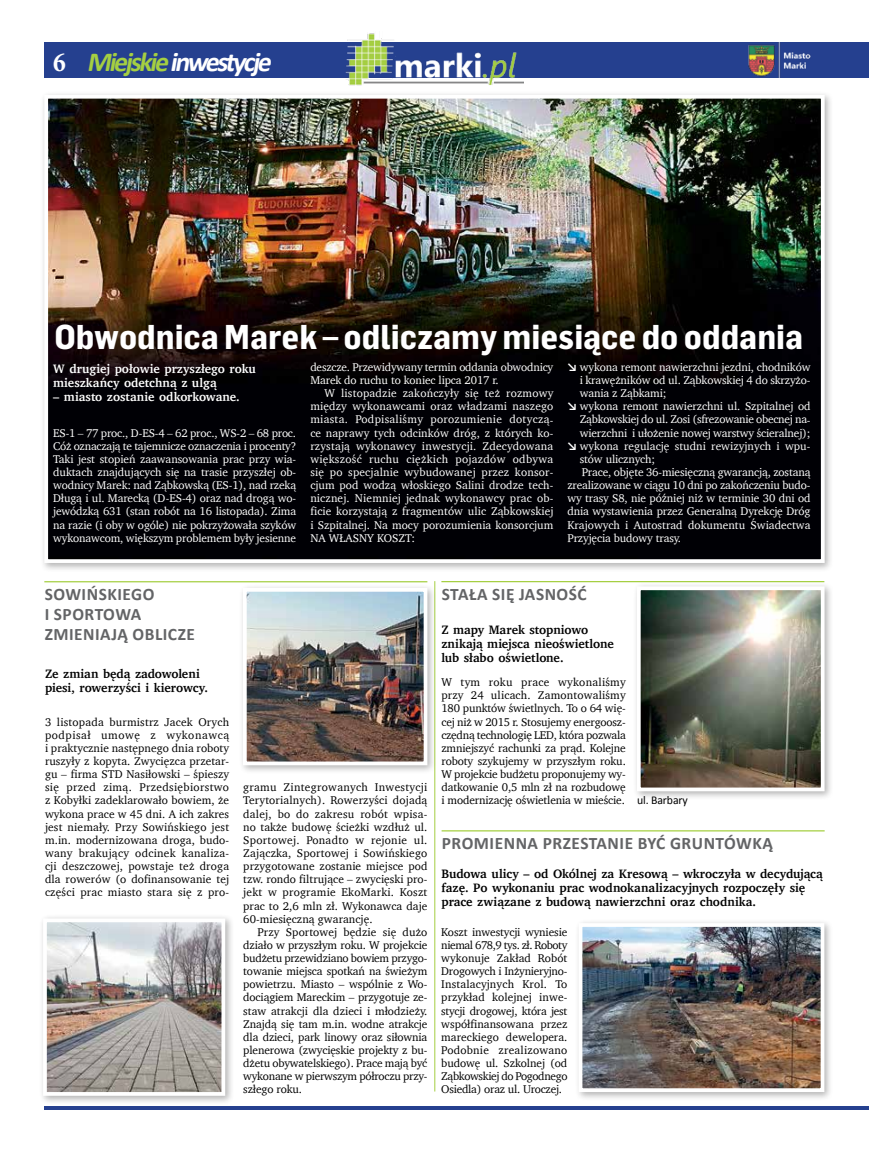
<style>
.page{position:relative;width:869px;height:1149px;background:#fff}
.page>*{position:absolute;margin:0;border:0;box-sizing:border-box;transform-origin:0 0}
.t1{font:700 33.75px "Flama Table Pl";color:#fff}
.t2{font:italic 700 27.5px "Calibri";color:#fff}
.t3{font:700 17.5px/20px "Calibri";letter-spacing:.03em;color:#636466}
.t4{font:700 12.5px/14.2px "Charter";color:#000}
.t5{font:700 12.5px/14.2px "Charter";color:#fff}
.t6{font:11.88px "Calibri";letter-spacing:-.01em;color:#000}
.t7{font:11.5px/13.1px "Charter";letter-spacing:-.01em;color:#000;text-align:justify}
.t8{font:11.5px/13.1px "Charter";letter-spacing:-.01em;color:#fff;text-align:justify}
.s1{font-family:"Minion Pro";font-style:normal;font-stretch:condensed}
.s2{color:#a5cf42}
.s3{font-family:"Calibri";font-weight:700;font-size:11.88px}
</style>
<div class="page">
<div style="left:44px;top:43px;width:824px;height:35px;background:#25408f"></div>
<hr style="left:44px;top:1106px;width:824px;height:3px;background:#25408f">
<img style="left:748px;top:43px;width:63px;height:35px">
<hr style="left:868px;top:43px;width:1px;height:35px;background:#25408f">
<img style="left:346px;top:33px;width:177px;height:53px">
<hr style="left:434px;top:581px;width:1px;height:510px;background:#a5cf42">
<hr style="left:44px;top:581px;width:383px;height:1px;background:#a5cf42">
<hr style="left:441px;top:581px;width:383px;height:1px;background:#a5cf42">
<hr style="left:441px;top:830px;width:383px;height:1px;background:#a5cf42">
<div style="left:574px;top:918px;width:259px;height:182px;background:#000;opacity:.3"></div>
<img style="left:583px;top:927px;width:236px;height:159px">
<div style="left:578px;top:922px;width:246px;height:169px;border:4px solid #fff"></div>
<div style="left:632px;top:582px;width:201px;height:218px;background:#000;opacity:.3"></div>
<img style="left:641px;top:591px;width:178px;height:195px">
<div style="left:636px;top:586px;width:188px;height:205px;border:4px solid #fff"></div>
<div style="left:40px;top:90px;width:793px;height:482px;background:#000;opacity:.3"></div>
<img style="left:49px;top:100px;width:770px;height:457px">
<div style="left:44px;top:95px;width:780px;height:467px;border:4px solid #fff"></div>
<div style="left:238px;top:583px;width:198px;height:191px;background:#000;opacity:.3"></div>
<img style="left:248px;top:592px;width:174px;height:168px">
<div style="left:243px;top:587px;width:184px;height:178px;border:4px solid #fff"></div>
<div style="left:39px;top:913px;width:195px;height:191px;background:#000;opacity:.3"></div>
<img style="left:48px;top:923px;width:172px;height:167px">
<div style="left:43px;top:918px;width:182px;height:177px;border:4px solid #fff"></div>
<h2 class="t2" style="left:53px;top:44px;width:224px"><span class="s1">6</span> <span class="s2">Miejskie</span>inwestycje</h2>
<h1 class="t1" style="left:54px;top:317px;width:749px">Obwodnica Marek – odliczamy miesiące do oddania</h1>
<p class="t5" style="left:53px;top:361px;width:204px">W drugiej połowie przyszłego roku mieszkańcy odetchną z ulgą</p>
<p class="t5" style="left:53px;top:390px;width:188px">– miasto zostanie odkorkowane.</p>
<p class="t8" style="left:53px;top:426px;width:244px">ES-1 – 77 proc., D-ES-4 – 62 proc., WS-2 – 68 proc.<br>Cóż oznaczają te tajemnicze oznaczenia i procenty?<br>Taki jest stopień zaawansowania prac przy wia&shy;duktach znajdujących się na trasie przyszłej ob&shy;wodnicy Marek: nad Ząbkowską (ES-1), nad rzeką Długą i ul. Marecką (D-ES-4) oraz nad drogą wo&shy;jewódzką 631 (stan robót na 16 listopada). Zima na razie (i oby w ogóle) nie pokrzyżowała szyków wykonawcom, większym problemem były jesienne</p>
<p class="t8" style="left:310px;top:360px;width:244px">deszcze. Przewidywany termin oddania obwodnicy<br>Marek do ruchu to koniec lipca 2017 r.</p>
<p class="t8" style="left:310px;top:386px;width:244px;text-indent:14px">W listopadzie zakończyły się też rozmowy między wykonawcami oraz władzami naszego miasta. Podpisaliśmy porozumienie dotyczą&shy;ce naprawy tych odcinków dróg, z których ko&shy;rzystają wykonawcy inwestycji. Zdecydowana większość ruchu ciężkich pojazdów odbywa się po specjalnie wybudowanej przez konsor&shy;cjum pod wodzą włoskiego Salini drodze tech&shy;nicznej. Niemniej jednak wykonawcy prac ob&shy;ficie korzystają z fragmentów ulic Ząbkowskiej i Szpitalnej. Na mocy porozumienia konsorcjum NA WŁASNY KOSZT:</p>
<p class="t8" style="left:567px;top:360px;width:244px"><span class="s3">↘</span> wykona remont nawierzchni jezdni, chodników</p>
<p class="t8" style="left:579px;top:373px;width:232px">i krawężników od ul. Ząbkowskiej 4 do skrzyżo-</p>
<p class="t8" style="left:579px;top:386px;width:88px">wania z Ząbkami;</p>
<p class="t8" style="left:567px;top:399px;width:244px"><span class="s3">↘</span> wykona remont nawierzchni ul. Szpitalnej od</p>
<p class="t8" style="left:579px;top:412px;width:232px">Ząbkowskiej do ul. Zosi (sfrezowanie obecnej na-</p>
<p class="t8" style="left:579px;top:426px;width:232px">wierzchni i ułożenie nowej warstwy ścieralnej);</p>
<p class="t8" style="left:567px;top:439px;width:244px"><span class="s3">↘</span> wykona regulację studni rewizyjnych i wpu-</p>
<p class="t8" style="left:579px;top:452px;width:77px">stów ulicznych;</p>
<p class="t8" style="left:581px;top:465px;width:230px">Prace, objęte 36-miesięczną gwarancją, zostaną</p>
<p class="t8" style="left:567px;top:478px;width:244px">zrealizowane w ciągu 10 dni po zakończeniu budo-</p>
<p class="t8" style="left:567px;top:491px;width:244px">wy trasy S8, nie później niż w terminie 30 dni od</p>
<p class="t8" style="left:567px;top:504px;width:244px">dnia wystawienia przez Generalną Dyrekcję Dróg</p>
<p class="t8" style="left:567px;top:517px;width:244px">Krajowych i Autostrad dokumentu Świadectwa</p>
<p class="t8" style="left:567px;top:531px;width:115px">Przyjęcia budowy trasy.</p>
<h3 class="t3" style="left:45px;top:583px;width:152px">SOWIŃSKIEGO<br>I SPORTOWA<br>ZMIENIAJĄ OBLICZE</h3>
<p class="t4" style="left:45px;top:666px;width:164px">Ze zmian będą zadowoleni piesi, rowerzyści i kierowcy.</p>
<p class="t7" style="left:45px;top:714px;width:185px">3 listopada burmistrz Jacek Orych podpisał umowę z wykonawcą i praktycznie następnego dnia roboty ruszyły z kopyta. Zwycięzca przetar&shy;gu – firma STD Nasiłowski – śpieszy się przed zimą. Przedsiębiorstwo z Kobyłki zadeklarowało bowiem, że wykona prace w 45 dni. A ich zakres jest niemały. Przy Sowińskiego jest m.in. modernizowana droga, budo&shy;wany brakujący odcinek kanaliza&shy;cji deszczowej, powstaje też droga dla rowerów (o dofinansowanie tej części prac miasto stara się z pro-</p>
<p class="t7" style="left:243px;top:780px;width:186px">gramu Zintegrowanych Inwestycji Terytorialnych). Rowerzyści dojadą dalej, bo do zakresu robót wpisa&shy;no także budowę ścieżki wzdłuż ul.<br>Sportowej. Ponadto w rejonie ul.<br>Zajączka, Sportowej i Sowińskiego przygotowane zostanie miejsce pod tzw. rondo filtrujące – zwycięski pro&shy;jekt w programie EkoMarki. Koszt prac to 2,6 mln zł. Wykonawca daje 60-miesięczną gwarancję.</p>
<p class="t7" style="left:243px;top:924px;width:185px;text-indent:14px">Przy Sportowej będzie się dużo działo w przyszłym roku. W projekcie budżetu przewidziano bowiem przygo&shy;towanie miejsca spotkań na świeżym powietrzu. Miasto – wspólnie z Wo&shy;dociągiem Mareckim – przygotuje ze&shy;staw atrakcji dla dzieci i młodzieży.<br>Znajdą się tam m.in. wodne atrakcje dla dzieci, park linowy oraz siłownia plenerowa (zwycięskie projekty z bu&shy;dżetu obywatelskiego). Prace mają być wykonane w pierwszym półroczu przy&shy;szłego roku.</p>
<h3 class="t3" style="left:441px;top:583px;width:146px">STAŁA SIĘ JASNOŚĆ</h3>
<p class="t4" style="left:441px;top:622px;width:174px">Z mapy Marek stopniowo znikają miejsca nieoświetlone lub słabo oświetlone.</p>
<p class="t7" style="left:441px;top:675px;width:186px">W tym roku prace wykonaliśmy przy 24 ulicach. Zamontowaliśmy 180 punktów świetlnych. To o 64 wię&shy;cej niż w 2015 r. Stosujemy energoosz&shy;czędną technologię LED, która pozwala zmniejszyć rachunki za prąd. Kolejne roboty szykujemy w przyszłym roku.<br>W projekcie budżetu proponujemy wy&shy;datkowanie 0,5 mln zł na rozbudowę i modernizację oświetlenia w mieście.</p>
<p class="t6" style="left:637px;top:792px;width:52px">ul. Barbary</p>
<h3 class="t3" style="left:441px;top:832px;width:332px">PROMIENNA PRZESTANIE BYĆ GRUNTÓWKĄ</h3>
<p class="t4" style="left:441px;top:866px;width:382px">Budowa ulicy – od Okólnej za Kresową – wkroczyła w decydującą fazę. Po wykonaniu prac wodnokanalizacyjnych rozpoczęły się prace związane z budową nawierzchni oraz chodnika.</p>
<p class="t7" style="left:441px;top:924px;width:128px">Koszt inwestycji wyniesie niemal 678,9 tys. zł. Roboty wykonuje Zakład Robót Drogowych i Inżynieryjno-Instalacyjnych Krol. To przykład kolejnej inwe&shy;stycji drogowej, która jest współfinansowana przez mareckiego dewelopera.<br>Podobnie zrealizowano budowę ul. Szkolnej (od Ząbkowskiej do Pogodnego Osiedla) oraz ul. Uroczej.</p>
</div>
